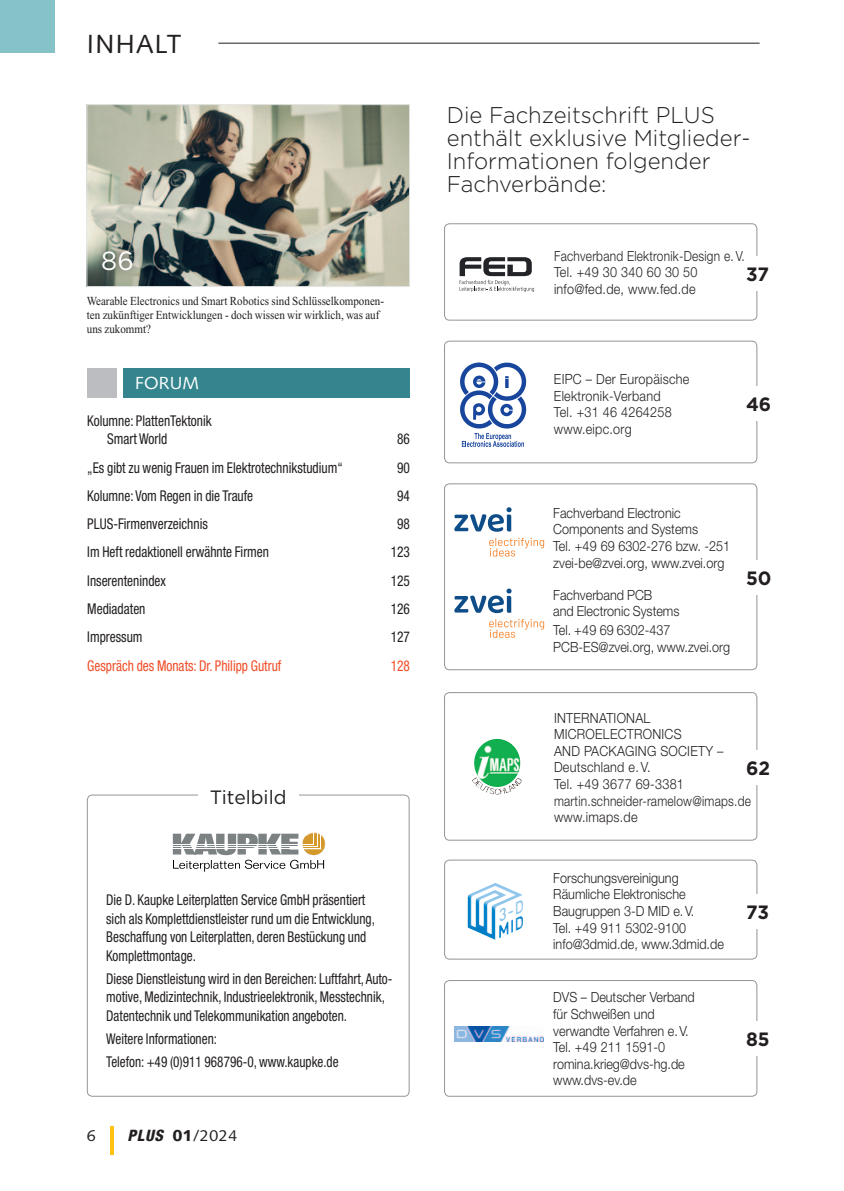
<style>
.page{position:relative;width:844px;height:1191px;background:#fff}
.page>*{position:absolute;margin:0;border:0;box-sizing:border-box;transform-origin:0 0}
.t1{font:26.25px "Syntax";letter-spacing:.05em;color:#231f20}
.t2{font:26.25px "Gotham";color:#fff}
.t3{font:300 22.75px/22.8px "Gotham";color:#231f20}
.t4{font:700 19.25px "Gotham";color:#231f20}
.t5{font:19.25px "Gotham";color:#231f20}
.t6{font:17.5px "Syntax";letter-spacing:.01em;color:#fff}
.t7{font:15.75px "Syntax";color:#231f20}
.t8{font:condensed 14.88px/18.4px "Helvetica Neue";color:#231f20;scale:.89 1}
.t9{font:condensed 14.88px/18.4px "Helvetica Neue";color:#231f20;scale:.9 1}
.t10{font:condensed 14.88px "Helvetica Neue";color:#f04c26;scale:.9 1}
.t11{font:300 14px/16.6px "Helvetica Neue";color:#231f20;scale:.9 1}
.t12{font:300 14px/16.6px "Helvetica Neue";letter-spacing:.02em;color:#231f20;scale:.9 1}
.t13{font:300 14px/16.6px "Helvetica Neue";letter-spacing:.02em;color:#231f20;scale:.85 1}
.t14{font:12.25px/14px "Times New Roman";color:#231f20;scale:.9 1}
.s1{font-family:"Helvetica Neue";font-weight:800;font-style:italic;font-stretch:condensed}
.s2{font-weight:900}
</style>
<div class="page">
<hr style="left:110px;top:1126px;width:3px;height:29px;background:#fdc210">
<div style="left:0;top:0;width:55px;height:53px;background:#86c3c8"></div>
<hr style="left:218px;top:43px;width:541px;height:1px;background:#231f20">
<div style="left:444px;top:692px;width:313px;height:148px;border:1px solid #929596;border-radius:5px"></div>
<img style="left:474px;top:739px;width:22px;height:25px">
<div style="left:736px;top:750px;width:69px;height:35px;background:#fff"></div>
<div style="left:444px;top:980px;width:313px;height:116px;border:1px solid #929596;border-radius:5px"></div>
<img style="left:454px;top:1026px;width:89px;height:15px">
<div style="left:736px;top:1020px;width:69px;height:35px;background:#fff"></div>
<div style="left:444px;top:859px;width:313px;height:100px;border:1px solid #929596;border-radius:5px"></div>
<svg style="left:484px;top:883px;width:11px;height:5px"></svg>
<div style="left:736px;top:893px;width:69px;height:35px;background:#fff"></div>
<div style="left:444px;top:223px;width:313px;height:97px;border:1px solid #929596;border-radius:5px"></div>
<svg style="left:459px;top:257px;width:75px;height:35px"></svg>
<div style="left:736px;top:256px;width:69px;height:35px;background:#fff"></div>
<div style="left:444px;top:483px;width:313px;height:187px;border:1px solid #929596;border-radius:5px"></div>
<svg style="left:454px;top:507px;width:57px;height:25px"></svg>
<svg style="left:489px;top:538px;width:55px;height:18px"></svg>
<div style="left:736px;top:560px;width:69px;height:35px;background:#fff"></div>
<div style="left:123px;top:368px;width:287px;height:29px;background:#34858d"></div>
<div style="left:87px;top:368px;width:30px;height:29px;background:#bcbdc0"></div>
<div style="left:444px;top:341px;width:313px;height:122px;border:1px solid #929596;border-radius:5px"></div>
<div style="left:736px;top:386px;width:69px;height:35px;background:#fff"></div>
<svg style="left:460px;top:362px;width:66px;height:85px"></svg>
<img style="left:88px;top:106px;width:320px;height:179px">
<div style="left:86px;top:104px;width:324px;height:183px;border:1px solid #e6e8e7"></div>
<div style="left:92px;top:240px;width:51px;height:41px;background:#231f20;opacity:.75"></div>
<svg style="left:454px;top:588px;width:57px;height:25px"></svg>
<svg style="left:489px;top:619px;width:55px;height:19px"></svg>
<div style="left:87px;top:794px;width:322px;height:302px;border:1px solid #939598;border-radius:5px"></div>
<div style="left:198px;top:787px;width:100px;height:16px;background:#fff"></div>
<svg style="left:173px;top:832px;width:151px;height:39px"></svg>
<h1 class="t1" style="left:87px;top:28px;width:96px">INHALT</h1>
<h1 class="t2" style="left:101px;top:246px;width:34px">86</h1>
<p class="t14" style="left:87px;top:294px;width:331px">Wearable Electronics und Smart Robotics sind Schlüsselkomponen&shy;ten zukünftiger Entwicklungen - doch wissen wir wirklich, was auf uns zukommt?</p>
<p class="t6" style="left:135px;top:372px;width:65px">FORUM</p>
<p class="t9" style="left:107px;top:411px;width:118px;text-indent:-20px">Kolumne: PlattenTektonik<br>Smart World</p>
<p class="t9" style="left:397px;top:430px;width:16px">86</p>
<p class="t9" style="left:87px;top:458px;width:285px">„Es gibt zu wenig Frauen im Elektrotechnikstudium“</p>
<p class="t9" style="left:397px;top:458px;width:16px">90</p>
<p class="t9" style="left:87px;top:486px;width:186px">Kolumne: Vom Regen in die Traufe</p>
<p class="t9" style="left:397px;top:486px;width:16px">94</p>
<p class="t9" style="left:87px;top:514px;width:135px">PLUS-Firmenverzeichnis</p>
<p class="t9" style="left:397px;top:514px;width:16px">98</p>
<p class="t9" style="left:87px;top:543px;width:203px">Im Heft redaktionell erwähnte Firmen</p>
<p class="t9" style="left:390px;top:543px;width:23px">123</p>
<p class="t9" style="left:87px;top:571px;width:89px">Inserentenindex</p>
<p class="t9" style="left:390px;top:571px;width:23px">125</p>
<p class="t9" style="left:87px;top:599px;width:66px">Mediadaten</p>
<p class="t9" style="left:390px;top:599px;width:23px">126</p>
<p class="t9" style="left:87px;top:628px;width:63px">Impressum</p>
<p class="t9" style="left:390px;top:628px;width:23px">127</p>
<p class="t10" style="left:87px;top:657px;width:217px">Gespräch des Monats: Dr. Philipp Gutruf</p>
<p class="t10" style="left:390px;top:657px;width:23px">128</p>
<h3 class="t5" style="left:210px;top:786px;width:78px">Titelbild</h3>
<p class="t8" style="left:106px;top:891px;width:303px">Die D. Kaupke Leiterplatten Service GmbH präsentiert sich als Komplettdienstleister rund um die Entwicklung, Beschaffung von Leiterplatten, deren Bestückung und Komplettmontage.</p>
<p class="t8" style="left:106px;top:969px;width:323px">Diese Dienstleistung wird in den Bereichen: Luftfahrt, Auto&shy;motive, Medizintechnik, Industrieelektronik, Messtechnik,<br>Datentechnik und Telekommunikation angeboten.</p>
<p class="t8" style="left:106px;top:1027px;width:262px;line-height:23.3px">Weitere Informationen:<br>Telefon: +49 (0)911 968796-0, www.kaupke.de</p>
<p class="t7" style="left:87px;top:1126px;width:10px">6</p>
<p class="t7" style="left:127px;top:1126px;width:111px"><span class="s1">PLUS</span> <span class="s2">01</span>/2024</p>
<h2 class="t3" style="left:446px;top:103px;width:305px">Die Fachzeitschrift PLUS enthält exklusive Mitglieder-<br>Informationen folgender<br>Fachverbände:</h2>
<p class="t13" style="left:554px;top:247px;width:226px">Fachverband Elektronik-Design e. V.<br>Tel. +49 30 340 60 30 50 info@fed.de, www.fed.de</p>
<h3 class="t4" style="left:746px;top:263px;width:24px">37</h3>
<p class="t12" style="left:554px;top:370px;width:152px">EIPC – Der Europäische<br>Elektronik-Verband<br>Tel. +31 46 4264258 www.eipc.org</p>
<h3 class="t4" style="left:745px;top:393px;width:27px">46</h3>
<p class="t11" style="left:553px;top:504px;width:198px">Fachverband Electronic<br>Components and Systems<br>Tel. +49 69 6302-276 bzw. -251 zvei-be@zvei.org, www.zvei.org</p>
<p class="t11" style="left:553px;top:586px;width:142px">Fachverband PC B<br>and Electronic Systems</p>
<p class="t11" style="left:553px;top:622px;width:198px">Tel. +49 69 6302-437<br>PCB-ES@zvei.org, www.zvei.org</p>
<h3 class="t4" style="left:746px;top:567px;width:27px">50</h3>
<p class="t12" style="left:554px;top:709px;width:220px">International<br>Microelectronics<br>and packaging society –<br>Deutschland e. V.<br>Tel. +49 3677 69-3381 martin.schneider-ramelow@imaps.de www.imaps.de</p>
<h3 class="t4" style="left:746px;top:757px;width:25px">62</h3>
<p class="t11" style="left:553px;top:869px;width:191px">Forschungsvereinigung<br>Räumliche Elektronische<br>Baugruppen 3-D MID e.V.<br>Tel. +49 911 5302-9100 info@3dmid.de, www.3dmid.de</p>
<p class="t11" style="left:553px;top:988px;width:159px">DVS – Deutscher Verband für Schweißen und verwandte Verfahren e.V.<br>Tel. +49 211 1591-0 romina.krieg@dvs-hg.de www.dvs-ev.de</p>
<h3 class="t4" style="left:746px;top:901px;width:24px">73</h3>
<h3 class="t4" style="left:746px;top:1028px;width:25px">85</h3>
</div>
